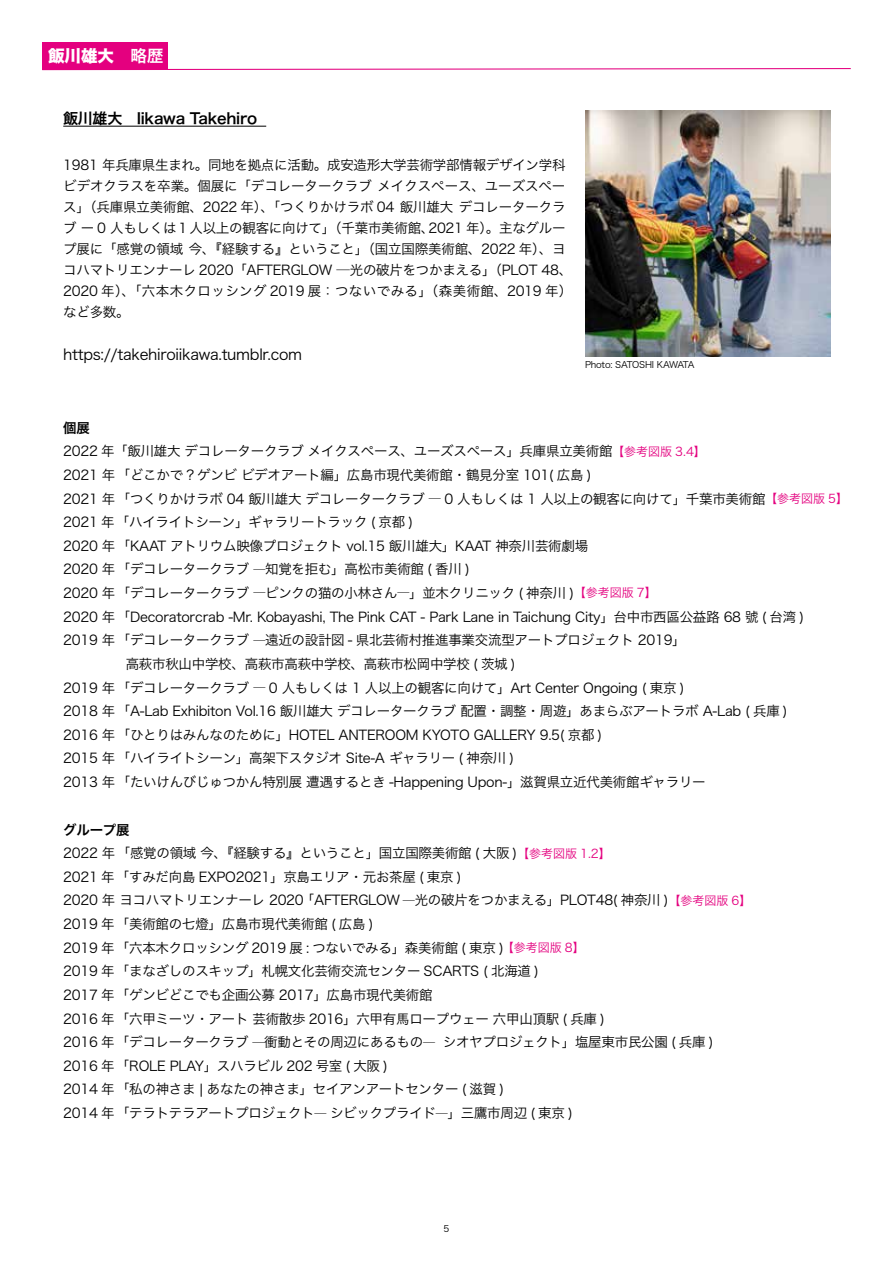
<style>
.page{position:relative;width:893px;height:1263px;background:#fff}
.page>*{position:absolute;margin:0;border:0;box-sizing:border-box;transform-origin:0 0}
.t1{font:16.5px "Hiragino Sans W8";color:#fff}
.t2{font:15px "Hira Kaku Pro W3";letter-spacing:-.02em;color:#000}
.t3{font:15px "Hira Kaku Pro W6";letter-spacing:-.02em;color:#000}
.t4{font:13.5px/23.7px "Hira Kaku Pro W3";letter-spacing:-.02em;color:#000}
.t5{font:13.5px "Hira Kaku Pro W6";letter-spacing:-.02em;color:#000}
.t6{font:9px "Hira Kaku Pro W3";letter-spacing:-.02em;color:#000}
.s1{font-family:"Hira Kaku Pro N W6"}
.s2{font-size:12px;color:#e4007f}
.s3{font-size:12px}
</style>
<div class="page">
<div style="left:43px;top:43px;width:125px;height:27px;background:#e4007f"></div>
<hr style="left:63px;top:126px;width:203px;height:1px;background:#000">
<svg style="left:42px;top:67px;width:809px;height:4px"></svg>
<img style="left:585px;top:111px;width:246px;height:246px">
<p class="t1" style="left:48px;top:47px;width:117px">飯川雄大　<span class="s1">略歴</span></p>
<p class="t3" style="left:63px;top:105px;width:195px">飯川雄大　Iikawa Takehiro</p>
<p class="t4" style="left:63px;top:153px;width:511px;line-height:21px">1981 年兵庫県⽣まれ。同地を拠点に活動。成安造形⼤学芸術学部情報デザイン学科ビデオクラスを卒業。個展に「デコレータークラブ メイクスペース、ユーズスペース」（兵庫県⽴美術館、2022 年）、「つくりかけラボ 04 飯川雄⼤ デコレータークラブ ー 0 ⼈もしくは１⼈以上の観客に向けて」（千葉市美術館、2021 年）。主なグループ展に「感覚の領域 今、『経験する』ということ」（国⽴国際美術館、2022 年）、ヨコハマトリエンナーレ 2020「AFTERGLOW ─光の破⽚をつかまえる」（PLOT 48、2020 年）、「六本⽊クロッシング 2019 展：つないでみる」（森美術館、2019 年）など多数。</p>
<p class="t2" style="left:63px;top:341px;width:240px">https://takehiroiikawa.tumblr.com</p>
<p class="t6" style="left:585px;top:357px;width:111px">Photo: SATOSHI KAWATA</p>
<p class="t5" style="left:63px;top:415px;width:28px">個展</p>
<p class="t4" style="left:63px;top:438px;width:644px">2022 年「飯川雄大 デコレータークラブ メイクスペース、ユーズスペース」兵庫県立美術館<span class="s2">【参考図版 3.4】</span></p>
<p class="t4" style="left:63px;top:462px;width:530px">2021 年 「どこかで ? ゲンビ ビデオアート編」広島市現代美術館・鶴見分室 101( 広島 )</p>
<p class="t4" style="left:63px;top:486px;width:786px">2021 年 「つくりかけラボ 04 飯川雄大 デコレータークラブ <span class="s3">─</span> 0 人もしくは 1 人以上の観客に向けて」千葉市美術館<span class="s2">【参考図版 5】</span></p>
<p class="t4" style="left:63px;top:509px;width:352px">2021 年 「ハイライトシーン」ギャラリートラック ( 京都 )</p>
<p class="t4" style="left:63px;top:533px;width:526px">2020 年 「KAAT アトリウム映像プロジェクト vol.15 飯川雄大」KAAT 神奈川芸術劇場</p>
<p class="t4" style="left:63px;top:556px;width:408px">2020 年 「デコレータークラブ <span class="s3">─</span>知覚を拒む」高松市美術館 ( 香川 )</p>
<p class="t4" style="left:63px;top:580px;width:595px">2020 年 「デコレータークラブ <span class="s3">─</span>ピンクの猫の小林さん<span class="s3">─</span>」並木クリニック ( 神奈川 )<span class="s2">【参考図版 7】</span></p>
<p class="t4" style="left:63px;top:604px;width:742px">2020 年 「Decoratorcrab ‒Mr. Kobayashi, The Pink CAT ‒ Park Lane in Taichung City」台中市西區公益路 68 號 ( 台湾 )</p>
<p class="t4" style="left:63px;top:627px;width:624px">2019 年 「デコレータークラブ <span class="s3">─</span>遠近の設計図 - 県北芸術村推進事業交流型アートプロジェクト 2019」</p>
<p class="t4" style="left:126px;top:651px;width:391px">高萩市秋山中学校、高萩市高萩中学校、高萩市松岡中学校 ( 茨城 )</p>
<p class="t4" style="left:63px;top:675px;width:623px">2019 年 「デコレータークラブ <span class="s3">─</span> 0 人もしくは 1 人以上の観客に向けて」Art Center Ongoing ( 東京 )</p>
<p class="t4" style="left:63px;top:698px;width:726px">2018 年 「A-Lab Exhibiton Vol.16 飯川雄大 デコレータークラブ 配置・調整・周遊」あまらぶアートラボ A-Lab ( 兵庫 )</p>
<p class="t4" style="left:63px;top:722px;width:541px">2016 年 「ひとりはみんなのために」HOTEL ANTEROOM KYOTO GALLERY 9.5( 京都 )</p>
<p class="t4" style="left:63px;top:745px;width:453px">2015 年 「ハイライトシーン」高架下スタジオ Site-A ギャラリー ( 神奈川 )</p>
<p class="t4" style="left:63px;top:769px;width:644px">2013 年 「たいけんびじゅつかん特別展 遭遇するとき -Happening Upon-」滋賀県立近代美術館ギャラリー</p>
<p class="t5" style="left:63px;top:817px;width:68px">グループ展</p>
<p class="t4" style="left:63px;top:840px;width:690px">2022 年 「感覚の領域 今、『経験する』ということ」国立国際美術館 ( 大阪 )<span class="s2">【参考図版 1.2】<br></span>2021 年 「すみだ向島 EXPO2021」京島エリア・元お茶屋 ( 東京 )<br>2020 年 ヨコハマトリエンナーレ 2020 「AFTERGLOW <span class="s3">─</span>光の破片をつかまえる」PLOT48( 神奈川 )<span class="s2">【参考図版 6】</span>2019 年 「美術館の七燈」広島市現代美術館 ( 広島 )<br>2019 年 「六本木クロッシング 2019 展 : つないでみる」森美術館 ( 東京 ) <span class="s2">【参考図版 8】<br></span>2019 年 「まなざしのスキップ」札幌文化芸術交流センター SCARTS ( 北海道 )<br>2017 年 「ゲンビどこでも企画公募 2017」広島市現代美術館<br>2016 年 「六甲ミーツ・アート 芸術散歩 2016」六甲有馬ロープウェー 六甲山頂駅 ( 兵庫 )<br>2016 年 「デコレータークラブ <span class="s3">─</span>衝動とその周辺にあるもの<span class="s3">─</span> シオヤプロジェクト」塩屋東市民公園 ( 兵庫 )<br>2016 年 「ROLE PLAY」スハラビル 202 号室 ( 大阪 )<br>2014 年 「私の神さま | あなたの神さま」セイアンアートセンター ( 滋賀 )<br>2014 年 「テラトテラアートプロジェクト<span class="s3">─</span> シビックプライド<span class="s3">─</span>」三鷹市周辺 ( 東京 )</p>
<p class="t6" style="left:444px;top:1220px;width:7px">5</p>
</div>
